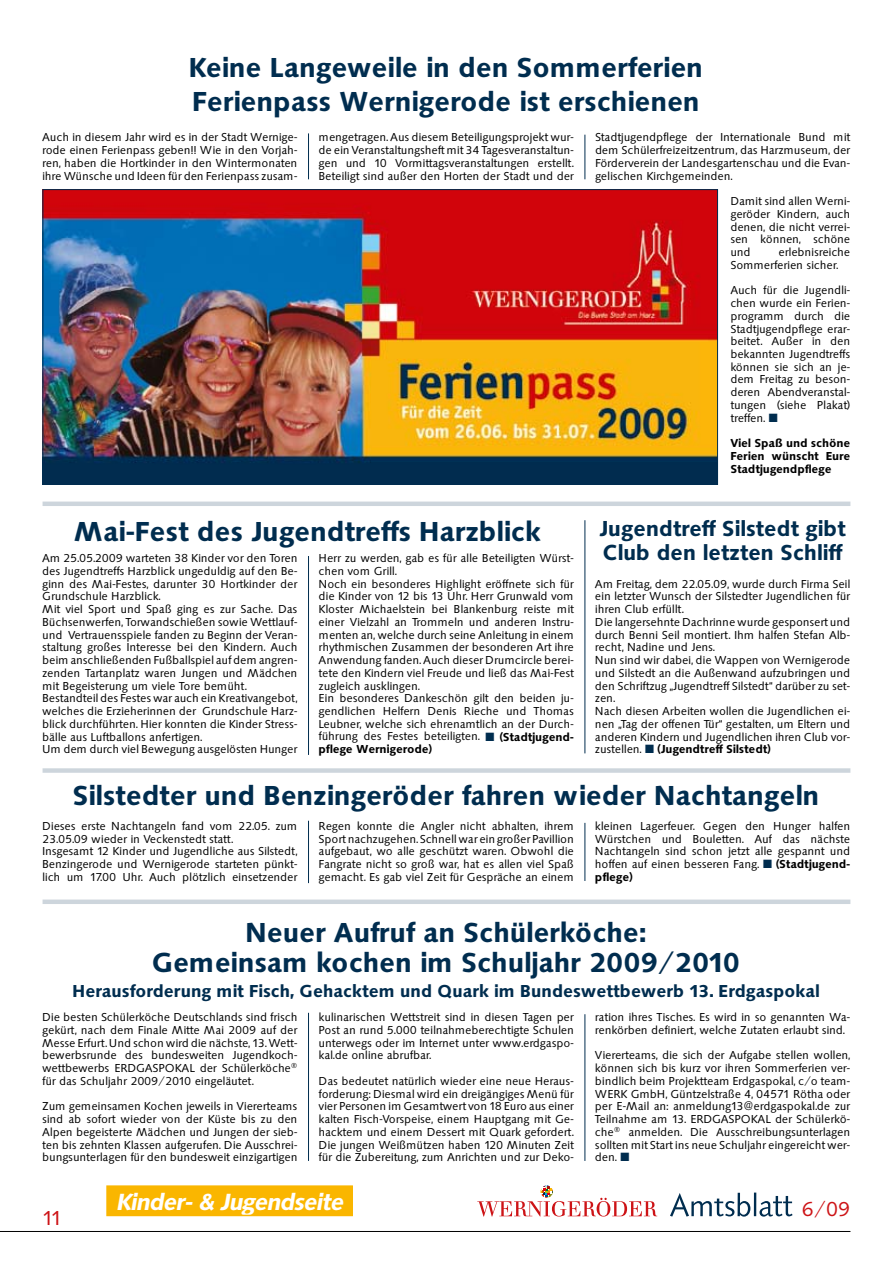
<style>
.page{position:relative;width:893px;height:1263px;background:#fff}
.page>*{position:absolute;margin:0;border:0;box-sizing:border-box;transform-origin:0 0}
.t1{font:600 28.5px/34.2px "Saxony";color:#002d4f}
.t2{font:600 22.5px/24px "Saxony";color:#002d4f}
.t3{font:italic 600 22.5px "Saxony";color:#fff}
.t4{font:21px "Saxony";color:#cd1316}
.t5{font:600 18px "Saxony";color:#002d4f}
.t6{font:12px/12.8px "Saxony";color:#000;text-align:justify}
.t7{font:600 12px/12.8px "Saxony";color:#000;text-align:justify}
.s1{color:#002d4f}
.s2{font-weight:600}
</style>
<div class="page">
<hr style="left:0;top:1231px;width:850px;height:1px;background:#000">
<svg style="left:477px;top:1185px;width:180px;height:31px"></svg>
<svg style="left:670px;top:1192px;width:122px;height:24px"></svg>
<hr style="left:585px;top:135px;width:1px;height:44px;background:#002d4f">
<hr style="left:585px;top:823px;width:1px;height:58px;background:#002d4f">
<hr style="left:308px;top:133px;width:1px;height:46px;background:#002d4f">
<hr style="left:308px;top:556px;width:1px;height:199px;background:#002d4f">
<img style="left:45px;top:191px;width:671px;height:292px">
<div style="left:43px;top:501px;width:807px;height:5px;background:#cdd5dc"></div>
<div style="left:43px;top:899px;width:807px;height:5px;background:#cdd5dc"></div>
<div style="left:43px;top:768px;width:807px;height:5px;background:#cdd5dc"></div>
<div style="left:107px;top:1186px;width:245px;height:29px;background:#fab600"></div>
<div style="left:106px;top:1185px;width:247px;height:31px;border:2px solid #fab600"></div>
<hr style="left:308px;top:1013px;width:1px;height:148px;background:#002d4f">
<hr style="left:308px;top:821px;width:1px;height:62px;background:#002d4f">
<hr style="left:585px;top:1014px;width:1px;height:147px;background:#002d4f">
<hr style="left:585px;top:520px;width:1px;height:233px;background:#002d4f">
<h1 class="t1" style="left:189px;top:51px;width:516px">Keine Langeweile in den Sommerferien<br>Ferienpass Wernigerode ist erschienen</h1>
<p class="t6" style="left:43px;top:131px;width:257px">Auch in diesem Jahr wird es in der Stadt Wernige&shy;rode einen Ferienpass geben!! Wie in den Vorjah&shy;ren, haben die Hortkinder in den Wintermonaten ihre Wünsche und Ideen für den Ferienpass zusam-</p>
<p class="t6" style="left:319px;top:131px;width:257px">mengetragen. Aus diesem Beteiligungsprojekt wur&shy;de ein Veranstaltungsheft mit 34 Tagesveranstaltun&shy;gen und 10 Vormittagsveranstaltungen erstellt.<br>Beteiligt sind außer den Horten der Stadt und der</p>
<p class="t6" style="left:595px;top:131px;width:257px">Stadtjugendpflege der Internationale Bund mit dem Schülerfreizeitzentrum, das Harzmuseum, der Förderverein der Landesgartenschau und die Evan&shy;gelischen Kirchgemeinden.</p>
<p class="t6" style="left:731px;top:195px;width:121px">Damit sind allen Werni&shy;geröder Kindern, auch denen, die nicht verrei&shy;sen können, schöne und</p>
<p class="t6" style="left:731px;top:246px;width:121px;text-indent:48px">erlebnisreiche<br>Sommerferien sicher.</p>
<p class="t6" style="left:731px;top:284px;width:121px">Auch für die Jugendli&shy;chen wurde ein Ferien&shy;programm durch die Stadtjugendpflege erar&shy;beitet. Außer in den bekannten Jugendtreffs können sie sich an je&shy;dem Freitag zu beson&shy;deren Abendveranstal&shy;tungen (siehe Plakat) treffen. <span class="s1">■</span></p>
<p class="t7" style="left:731px;top:437px;width:121px">Viel Spaß und schöne Ferien wünscht Eure Stadtjugendpflege</p>
<h1 class="t1" style="left:75px;top:515px;width:468px">Mai-Fest des Jugendtreffs Harzblick</h1>
<p class="t6" style="left:43px;top:552px;width:257px;text-align:left">Am 25.05.2009 warteten 38 Kinder vor den Toren des Jugendtreffs Harzblick ungeduldig auf den Be&shy;ginn des Mai-Festes, darunter 30 Hortkinder der Grundschule Harzblick.<br>Mit viel Sport und Spaß ging es zur Sache. Das Büchsenwerfen, Torwandschießen sowie Wettlauf&shy;und Vertrauensspiele fanden zu Beginn der Veran&shy;staltung großes Interesse bei den Kindern. Auch beim anschließenden Fußballspiel auf dem angren&shy;zenden Tartanplatz waren Jungen und Mädchen mit Begeisterung um viele Tore bemüht.<br>Bestandteil des Festes war auch ein Kreativangebot, welches die Erzieherinnen der Grundschule Harz&shy;blick durchführten. Hier konnten die Kinder Stress&shy;bälle aus Luftballons anfertigen.<br>Um dem durch viel Bewegung ausgelösten Hunger</p>
<p class="t6" style="left:319px;top:552px;width:257px;text-align:left">Herr zu werden, gab es für alle Beteiligten Würst&shy;chen vom Grill.<br>Noch ein besonderes Highlight eröffnete sich für die Kinder von 12 bis 13 Uhr. Herr Grunwald vom Kloster Michaelstein bei Blankenburg reiste mit einer Vielzahl an Trommeln und anderen Instru&shy;menten an, welche durch seine Anleitung in einem rhythmischen Zusammen der besonderen Art ihre Anwendung fanden. Auch dieser Drumcircle berei&shy;tete den Kindern viel Freude und ließ das Mai-Fest zugleich ausklingen.<br>Ein besonderes Dankeschön gilt den beiden ju&shy;gendlichen Helfern Denis Rieche und Thomas Leubner, welche sich ehrenamtlich an der Durch&shy;führung des Festes beteiligten. <span class="s1">■</span> <span class="s2">(Stadtjugend&shy;pflege Wernigerode)</span></p>
<h2 class="t2" style="left:600px;top:517px;width:248px">Jugendtreff Silstedt gibt<br>Club den letzten Schliff</h2>
<p class="t6" style="left:595px;top:577px;width:257px;text-align:left">Am Freitag, dem 22.05.09, wurde durch Firma Seil ein letzter Wunsch der Silstedter Jugendlichen für ihren Club erfüllt.<br>Die langersehnte Dachrinne wurde gesponsert und durch Benni Seil montiert. Ihm halfen Stefan Alb&shy;recht, Nadine und Jens.<br>Nun sind wir dabei, die Wappen von Wernigerode und Silstedt an die Außenwand aufzubringen und den Schriftzug „Jugendtreff Silstedt“ darüber zu set&shy;zen.<br>Nach diesen Arbeiten wollen die Jugendlichen ei&shy;nen „Tag der offenen Tür“ gestalten, um Eltern und anderen Kindern und Jugendlichen ihren Club vor&shy;zustellen. <span class="s1">■</span> <span class="s2">(Jugendtreff Silstedt)</span></p>
<h1 class="t1" style="left:73px;top:779px;width:748px">Silstedter und Benzingeröder fahren wieder Nachtangeln</h1>
<p class="t6" style="left:43px;top:820px;width:257px;text-align:left">Dieses erste Nachtangeln fand vom 22.05. zum 23.05.09 wieder in Veckenstedt statt.<br>Insgesamt 12 Kinder und Jugendliche aus Silstedt, Benzingerode und Wernigerode starteten pünkt&shy;lich um 17.00 Uhr. Auch plötzlich einsetzender</p>
<p class="t6" style="left:319px;top:820px;width:257px">Regen konnte die Angler nicht abhalten, ihrem Sport nachzugehen. Schnell war ein großer Pavillion aufgebaut, wo alle geschützt waren. Obwohl die Fangrate nicht so groß war, hat es allen viel Spaß gemacht. Es gab viel Zeit für Gespräche an einem</p>
<p class="t6" style="left:595px;top:820px;width:257px">kleinen Lagerfeuer. Gegen den Hunger halfen Würstchen und Bouletten. Auf das nächste Nachtangeln sind schon jetzt alle gespannt und hoffen auf einen besseren Fang. <span class="s1">■</span> <span class="s2">(Stadtjugend&shy;pflege)</span></p>
<h1 class="t1" style="left:152px;top:917px;width:590px;line-height:30px;text-align:center">Neuer Aufruf an Schülerköche:<br>Gemeinsam kochen im Schuljahr 2009/2010</h1>
<h3 class="t5" style="left:73px;top:981px;width:749px">Herausforderung mit Fisch, Gehacktem und Quark im Bundeswettbewerb 13. Erdgaspokal</h3>
<p class="t6" style="left:43px;top:1011px;width:257px">Die besten Schülerköche Deutschlands sind frisch gekürt, nach dem Finale Mitte Mai 2009 auf der Messe Erfurt. Und schon wird die nächste, 13. Wett&shy;bewerbsrunde des bundesweiten Jugendkoch&shy;wettbewerbs ERDGASPOKAL der Schülerköche<sup>® </sup>für das Schuljahr 2009/2010 eingeläutet.</p>
<p class="t6" style="left:43px;top:1100px;width:257px">Zum gemeinsamen Kochen jeweils in Viererteams sind ab sofort wieder von der Küste bis zu den Alpen begeisterte Mädchen und Jungen der sieb&shy;ten bis zehnten Klassen aufgerufen. Die Ausschrei&shy;bungsunterlagen für den bundesweit einzigartigen</p>
<p class="t6" style="left:319px;top:1011px;width:257px">kulinarischen Wettstreit sind in diesen Tagen per Post an rund 5.000 teilnahmeberechtigte Schulen unterwegs oder im Internet unter www.erdgaspo&shy;kal.de online abrufbar.</p>
<p class="t6" style="left:319px;top:1075px;width:257px">Das bedeutet natürlich wieder eine neue Heraus&shy;forderung: Diesmal wird ein dreigängiges Menü für vier Personen im Gesamtwert von 18 Euro aus einer kalten Fisch-Vorspeise, einem Hauptgang mit Ge&shy;hacktem und einem Dessert mit Quark gefordert.<br>Die jungen Weißmützen haben 120 Minuten Zeit für die Zubereitung, zum Anrichten und zur Deko-</p>
<p class="t6" style="left:595px;top:1011px;width:257px">ration ihres Tisches. Es wird in so genannten Wa&shy;renkörben definiert, welche Zutaten erlaubt sind.</p>
<p class="t6" style="left:595px;top:1049px;width:257px">Viererteams, die sich der Aufgabe stellen wollen, können sich bis kurz vor ihren Sommerferien ver&shy;bindlich beim Projektteam Erdgaspokal, c/o team-WERK GmbH, Güntzelstraße 4, 04571 Rötha oder per E-Mail an: anmeldung13@erdgaspokal.de zur Teilnahme am 13. ERDGASPOKAL der Schülerkö&shy;che<sup>®</sup> anmelden. Die Ausschreibungsunterlagen sollten mit Start ins neue Schuljahr eingereicht wer&shy;den. <span class="s1">■</span></p>
<h3 class="t4" style="left:43px;top:1207px;width:22px">11</h3>
<h2 class="t3" style="left:116px;top:1188px;width:228px">Kinder- &amp; Jugendseite</h2>
<h3 class="t4" style="left:802px;top:1197px;width:50px">6/09</h3>
</div>
